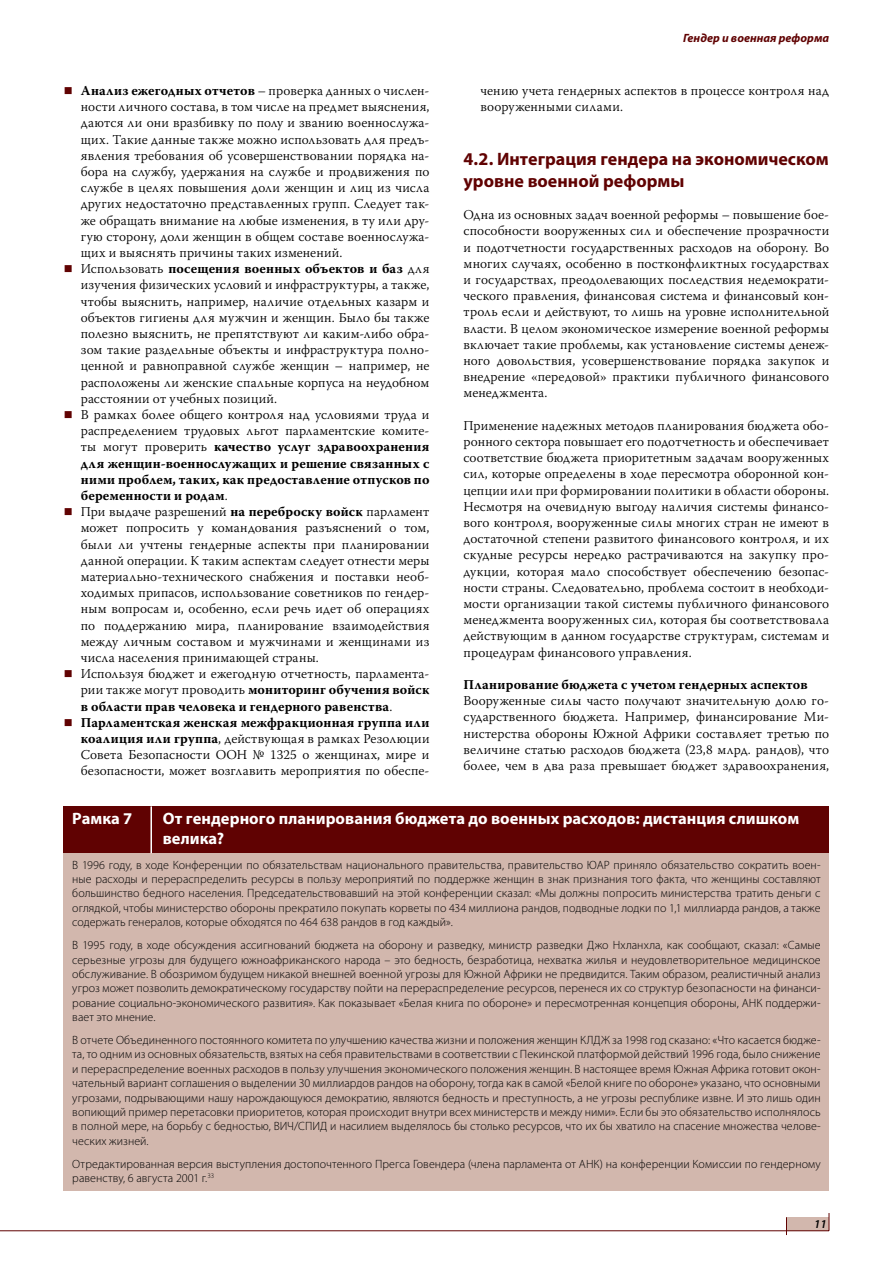
<style>
.page{position:relative;width:893px;height:1263px;background:#fff}
.page>*{position:absolute;margin:0;border:0;box-sizing:border-box;transform-origin:0 0}
.t1{font:700 18px/21.6px "Myriad Pro";color:#600202}
.t2{font:700 16.5px/19.8px "Myriad Pro";letter-spacing:.005em;color:#fff}
.t3{font:300 13.5px/16.2px "Warnock Pro";letter-spacing:.015em;color:#000;text-align:justify}
.t4{font:700 13.5px "Warnock Pro";letter-spacing:.015em;color:#000}
.t5{font:300 12px/14.4px "Myriad Pro";letter-spacing:.005em;color:#000;text-align:justify}
.t6{font:italic 700 12px "Myriad Pro";color:#600202}
.t7{font:italic 600 12px "Myriad Pro";color:#000}
.s1{font-weight:700}
</style>
<div class="page">
<div style="left:786px;top:1217px;width:43px;height:14px;background:#d2b7ad"></div>
<svg style="left:786px;top:1217px;width:1px;height:18px"></svg>
<svg style="left:829px;top:1213px;width:1px;height:18px"></svg>
<hr style="left:0;top:1230px;width:829px;height:1px;background:#600202">
<div style="left:64px;top:851px;width:765px;height:340px;background:#d2b7ad"></div>
<div style="left:64px;top:806px;width:765px;height:47px;background:#600202"></div>
<hr style="left:150px;top:806px;width:2px;height:47px;background:#fff">
<p class="t6" style="left:683px;top:30px;width:148px">Гендер и военная реформа</p>
<p class="t3" style="left:81px;top:82px;width:350px;text-align:left"><span class="s1">Анализ ежегодных отчетов</span> – проверка данных о числен&shy;ности личного состава, в том числе на предмет выяснения, даются ли они вразбивку по полу и званию военнослужа&shy;щих. Такие данные также можно использовать для предъ&shy;явления требования об усовершенствовании порядка на&shy;бора на службу, удержания на службе и продвижения по службе в целях повышения доли женщин и лиц из числа других недостаточно представленных групп. Следует так&shy;же обращать внимание на любые изменения, в ту или дру&shy;гую сторону, доли женщин в общем составе военнослужа&shy;щих и выяснять причины таких изменений.<br>Использовать <span class="s1">посещения военных объектов и баз</span> для изучения физических условий и инфраструктуры, а также, чтобы выяснить, например, наличие отдельных казарм и объектов гигиены для мужчин и женщин. Было бы также полезно выяснить, не препятствуют ли каким-либо обра&shy;зом такие раздельные объекты и инфраструктура полно&shy;ценной и равноправной службе женщин – например, не расположены ли женские спальные корпуса на неудобном расстоянии от учебных позиций.<br>В рамках более общего контроля над условиями труда и распределением трудовых льгот парламентские комите&shy;ты могут проверить <span class="s1">качество услуг здравоохранения для женщин-военнослужащих и решение связанных с ними проблем, таких, как предоставление отпусков по беременности и родам</span>.<br>При выдаче разрешений <span class="s1">на переброску войск</span> парламент может попросить у командования разъяснений о том, были ли учтены гендерные аспекты при планировании данной операции. К таким аспектам следует отнести меры материально-технического снабжения и поставки необ&shy;ходимых припасов, использование советников по гендер&shy;ным вопросам и, особенно, если речь идет об операциях по поддержанию мира, планирование взаимодействия между личным составом и мужчинами и женщинами из числа населения принимающей страны.<br>Используя бюджет и ежегодную отчетность, парламента&shy;рии также могут проводить <span class="s1">мониторинг обучения войск в области прав человека и гендерного равенства</span>.<br><span class="s1">Парламентская женская межфракционная группа или коалиция или группа</span>, действующая в рамках Резолюции Совета Безопасности ООН № 1325 о женщинах, мире и безопасности, может возглавить мероприятия по обеспе-</p>
<p class="t3" style="left:480px;top:82px;width:350px">чению учета гендерных аспектов в процессе контроля над вооруженными силами.</p>
<h1 class="t1" style="left:463px;top:148px;width:367px">4.2. Интеграция гендера на экономическом уровне военной реформы</h1>
<p class="t3" style="left:463px;top:206px;width:367px">Одна из основных задач военной реформы – повышение бое&shy;способности вооруженных сил и обеспечение прозрачности и подотчетности государственных расходов на оборону. Во многих случаях, особенно в постконфликтных государствах и государствах, преодолевающих последствия недемократи&shy;ческого правления, финансовая система и финансовый кон&shy;троль если и действуют, то лишь на уровне исполнительной власти. В целом экономическое измерение военной реформы включает такие проблемы, как установление системы денеж&shy;ного довольствия, усовершенствование порядка закупок и внедрение «передовой» практики публичного финансового менеджмента.</p>
<p class="t3" style="left:463px;top:417px;width:367px">Применение надежных методов планирования бюджета обо&shy;ронного сектора повышает его подотчетность и обеспечивает соответствие бюджета приоритетным задачам вооруженных сил, которые определены в ходе пересмотра оборонной кон&shy;цепции или при формировании политики в области обороны.<br>Несмотря на очевидную выгоду наличия системы финансо&shy;вого контроля, вооруженные силы многих стран не имеют в достаточной степени развитого финансового контроля, и их скудные ресурсы нередко растрачиваются на закупку про&shy;дукции, которая мало способствует обеспечению безопас&shy;ности страны. Следовательно, проблема состоит в необходи&shy;мости организации такой системы публичного финансового менеджмента вооруженных сил, которая бы соответствовала действующим в данном государстве структурам, системам и процедурам финансового управления.</p>
<p class="t4" style="left:463px;top:676px;width:346px">Планирование бюджета с учетом гендерных аспектов</p>
<p class="t3" style="left:463px;top:692px;width:367px">Вооруженные силы часто получают значительную долю го&shy;сударственного бюджета. Например, финансирование Ми&shy;нистерства обороны Южной Африки составляет третью по величине статью расходов бюджета (23,8 млрд. рандов), что более, чем в два раза превышает бюджет здравоохранения,</p>
<p class="t2" style="left:72px;top:808px;width:62px">Рамка 7</p>
<p class="t2" style="left:163px;top:808px;width:638px">От гендерного планирования бюджета до военных расходов: дистанция слишком велика?</p>
<p class="t5" style="left:72px;top:857px;width:750px">В 1996 году, в ходе Конференции по обязательствам национального правительства, правительство ЮАР приняло обязательство сократить воен&shy;ные расходы и перераспределить ресурсы в пользу мероприятий по поддержке женщин в знак признания того факта, что женщины составляют большинство бедного населения. Председательствовавший на этой конференции сказал: «Мы должны попросить министерства тратить деньги с оглядкой, чтобы министерство обороны прекратило покупать корветы по 434 миллиона рандов, подводные лодки по 1,1 миллиарда рандов, а также содержать генералов, которые обходятся по 464 638 рандов в год каждый».</p>
<p class="t5" style="left:72px;top:938px;width:750px">В 1995 году, в ходе обсуждения ассигнований бюджета на оборону и разведку, министр разведки Джо Нхланхла, как сообщают, сказал: «Самые серьезные угрозы для будущего южноафриканского народа – это бедность, безработица, нехватка жилья и неудовлетворительное медицинское обслуживание. В обозримом будущем никакой внешней военной угрозы для Южной Африки не предвидится. Таким образом, реалистичный анализ угроз может позволить демократическому государству пойти на перераспределение ресурсов, перенеся их со структур безопасности на финанси&shy;рование социально-экономического развития». Как показывает «Белая книга по обороне» и пересмотренная концепция обороны, АНК поддержи&shy;вает это мнение.</p>
<p class="t5" style="left:72px;top:1033px;width:750px">В отчете Объединенного постоянного комитета по улучшению качества жизни и положения женщин КЛДЖ за 1998 год сказано: «Что касается бюдже&shy;та, то одним из основных обязательств, взятых на себя правительствами в соответствии с Пекинской платформой действий 1996 года, было снижение и перераспределение военных расходов в пользу улучшения экономического положения женщин. В настоящее время Южная Африка готовит окон&shy;чательный вариант соглашения о выделении 30 миллиардов рандов на оборону, тогда как в самой «Белой книге по обороне» указано, что основными угрозами, подрывающими нашу нарождающуюся демократию, являются бедность и преступность, а не угрозы республике извне. И это лишь один вопиющий пример перетасовки приоритетов, которая происходит внутри всех министерств и между ними». Если бы это обязательство исполнялось в полной мере, на борьбу с бедностью, ВИЧ/СПИД и насилием выделялось бы столько ресурсов, что их бы хватило на спасение множества челове&shy;ческих жизней.</p>
<p class="t5" style="left:72px;top:1156px;width:750px">Отредактированная версия выступления достопочтенного Прегса Говендера (члена парламента от АНК) на конференции Комиссии по гендерному равенству, 6 августа 2001 г.<sup>33</sup></p>
<p class="t7" style="left:814px;top:1216px;width:14px">11</p>
</div>
